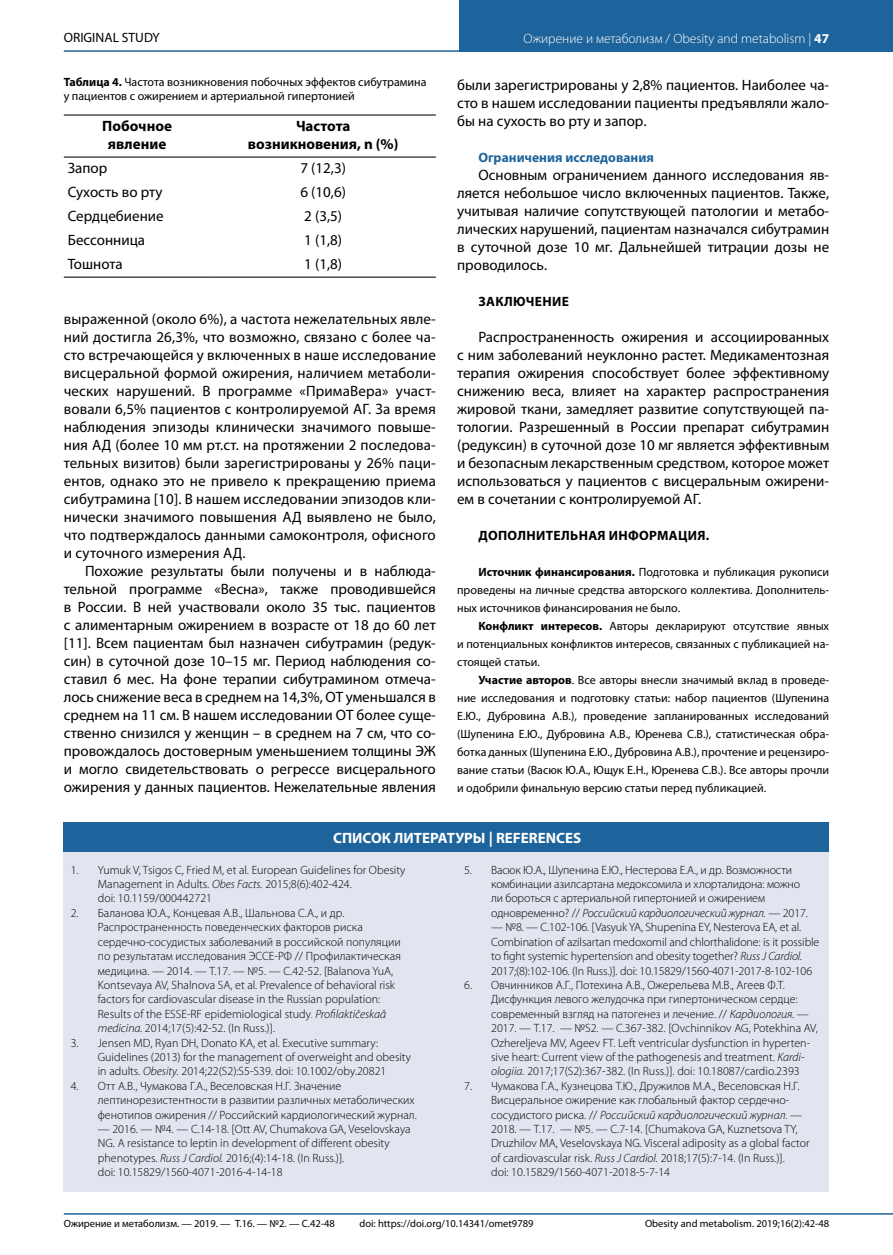
<style>
.page{position:relative;width:893px;height:1255px;background:#fff}
.page>*{position:absolute;margin:0;border:0;box-sizing:border-box;transform-origin:0 0}
.t1{font:15px/18px "Myriad Pro";color:#000;text-align:justify}
.t2{font:700 15px/18px "Myriad Pro";color:#000;text-align:center}
.t3{font:700 15px "Myriad Pro";color:#fff}
.t4{font:300 13.5px "Myriad Pro";color:#fff}
.t5{font:700 13.5px "Myriad Pro";letter-spacing:.025em;color:#000}
.t6{font:700 13.5px "Myriad Pro";color:#1d649c}
.t7{font:13.5px "Myriad Pro";color:#000}
.t8{font:300 12px/14.4px "Myriad Pro";color:#000}
.t9{font:12px/18px "Myriad Pro";color:#000;text-align:justify}
.t10{font:10.5px "Myriad Pro";color:#000}
.s1{font-weight:700}
.s2{font-style:italic}
.s3{color:#646464}
</style>
<div class="page">
<hr style="left:64px;top:50px;width:829px;height:2px;background:#1d649c">
<hr style="left:64px;top:1213px;width:829px;height:1px;background:#1d649c">
<div style="left:459px;top:0;width:434px;height:51px;background:#1d649c"></div>
<hr style="left:64px;top:114px;width:146px;height:2px;background:#000">
<hr style="left:210px;top:114px;width:226px;height:2px;background:#000">
<hr style="left:64px;top:156px;width:146px;height:2px;background:#000">
<hr style="left:210px;top:156px;width:226px;height:2px;background:#000">
<hr style="left:64px;top:276px;width:146px;height:2px;background:#000">
<hr style="left:210px;top:276px;width:226px;height:2px;background:#000">
<div style="left:64px;top:822px;width:765px;height:29px;background:#1d649c"></div>
<div style="left:64px;top:851px;width:765px;height:340px;background:#e2e5ef"></div>
<p class="t7" style="left:64px;top:29px;width:98px">ORIGINAL STUDY</p>
<p class="t4" style="left:524px;top:30px;width:307px">Ожирение и метаболизм / Obesity and metabolism | <span class="s1">47</span></p>
<p class="t9" style="left:64px;top:74px;width:364px;line-height:14.4px"><span class="s1">Таблица 4.</span> Частота возникновения побочных эффектов сибутрамина у пациентов с ожирением и артериальной гипертонией</p>
<p class="t2" style="left:102px;top:116px;width:71px">Побочное явление</p>
<p class="t2" style="left:248px;top:116px;width:152px">Частота возникновения, n (%)</p>
<p class="t1" style="left:68px;top:158px;width:41px">Запор</p>
<p class="t1" style="left:300px;top:158px;width:47px">7 (12,3)</p>
<p class="t1" style="left:68px;top:182px;width:96px">Сухость во рту</p>
<p class="t1" style="left:300px;top:182px;width:47px">6 (10,6)</p>
<p class="t1" style="left:68px;top:206px;width:97px">Сердцебиение</p>
<p class="t1" style="left:304px;top:206px;width:39px">2 (3,5)</p>
<p class="t1" style="left:68px;top:230px;width:79px">Бессонница</p>
<p class="t1" style="left:304px;top:230px;width:39px">1 (1,8)</p>
<p class="t1" style="left:68px;top:254px;width:56px">Тошнота</p>
<p class="t1" style="left:304px;top:254px;width:39px">1 (1,8)</p>
<p class="t1" style="left:64px;top:310px;width:374px">выраженной (около 6%), а частота нежелательных явле&shy;ний достигла 26,3%, что возможно, связано с более ча&shy;сто встречающейся у включенных в наше исследование висцеральной формой ожирения, наличием метаболи&shy;ческих нарушений. В программе «ПримаВера» участ&shy;вовали 6,5% пациентов с контролируемой АГ. За время наблюдения эпизоды клинически значимого повыше&shy;ния АД (более 10 мм рт.ст. на протяжении 2 последова&shy;тельных визитов) были зарегистрированы у 26% паци&shy;ентов, однако это не привело к прекращению приема сибутрамина [10]. В нашем исследовании эпизодов кли&shy;нически значимого повышения АД выявлено не было, что подтверждалось данными самоконтроля, офисного и суточного измерения АД.</p>
<p class="t1" style="left:64px;top:562px;width:374px;text-indent:21px">Похожие результаты были получены и в наблюда&shy;тельной программе «Весна», также проводившейся в России. В ней участвовали около 35 тыс. пациентов с алиментарным ожирением в возрасте от 18 до 60 лет [11]. Всем пациентам был назначен сибутрамин (редук&shy;син) в суточной дозе 10–15 мг. Период наблюдения со&shy;ставил 6 мес. На фоне терапии сибутрамином отмеча&shy;лось снижение веса в среднем на 14,3%, ОТ уменьшался в среднем на 11 см. В нашем исследовании ОТ более суще&shy;ственно снизился у женщин – в среднем на 7 см, что со&shy;провождалось достоверным уменьшением толщины ЭЖ и могло свидетельствовать о регрессе висцерального ожирения у данных пациентов. Нежелательные явления</p>
<p class="t1" style="left:457px;top:76px;width:374px">были зарегистрированы у 2,8% пациентов. Наиболее ча&shy;сто в нашем исследовании пациенты предъявляли жало&shy;бы на сухость во рту и запор.</p>
<p class="t6" style="left:478px;top:149px;width:177px">Ограничения исследования</p>
<p class="t1" style="left:457px;top:166px;width:374px;text-indent:21px">Основным ограничением данного исследования яв&shy;ляется небольшое число включенных пациентов. Также, учитывая наличие сопутствующей патологии и метабо&shy;лических нарушений, пациентам назначался сибутрамин в суточной дозе 10 мг. Дальнейшей титрации дозы не проводилось.</p>
<p class="t5" style="left:478px;top:293px;width:92px">Заключение</p>
<p class="t1" style="left:457px;top:328px;width:374px;text-indent:21px">Распространенность ожирения и ассоциированных с ним заболеваний неуклонно растет. Медикаментозная терапия ожирения способствует более эффективному снижению веса, влияет на характер распространения жировой ткани, замедляет развитие сопутствующей па&shy;тологии. Разрешенный в России препарат сибутрамин (редуксин) в суточной дозе 10 мг является эффективным и безопасным лекарственным средством, которое может использоваться у пациентов с висцеральным ожирени&shy;ем в сочетании с контролируемой АГ.</p>
<p class="t5" style="left:478px;top:527px;width:232px">Дополнительная информация.</p>
<p class="t9" style="left:457px;top:563px;width:374px;text-indent:21px"><span class="s1">Источник финансирования.</span> Подготовка и публикация рукописи проведены на личные средства авторского коллектива. Дополнитель&shy;ных источников финансирования не было.</p>
<p class="t9" style="left:457px;top:617px;width:374px;text-indent:21px"><span class="s1">Конфликт интересов.</span> Авторы декларируют отсутствие явных и потенциальных конфликтов интересов, связанных с публикацией на&shy;стоящей статьи.</p>
<p class="t9" style="left:457px;top:671px;width:374px;text-indent:21px"><span class="s1">Участие авторов</span>. Все авторы внесли значимый вклад в проведе&shy;ние исследования и подготовку статьи: набор пациентов (Шупенина Е.Ю., Дубровина А.В.), проведение запланированных исследований (Шупенина Е.Ю., Дубровина А.В., Юренева С.В.), статистическая обра&shy;ботка данных (Шупенина Е.Ю., Дубровина А.В.), прочтение и рецензиро&shy;вание статьи (Васюк Ю.А., Ющук Е.Н., Юренева С.В.). Все авторы прочли и одобрили финальную версию статьи перед публикацией.</p>
<p class="t3" style="left:333px;top:827px;width:11px">СПИС</p>
<p class="t3" style="left:371px;top:827px;width:33px">ОК ЛИТЕРАТУРЫ</p>
<p class="t3" style="left:489px;top:827px;width:17px">| REFERENCES</p>
<p class="t8" style="left:98px;top:862px;width:309px;text-indent:-27px">1. Yumuk V, Tsigos C, Fried M, et al. European Guidelines for Obesity<br>Management in Adults. <span class="s2">Obes Facts.</span> 2015;8(6):402-424.<br>doi: 10.1159/000442721</p>
<p class="t8" style="left:98px;top:905px;width:305px;text-indent:-27px">2. Баланова Ю.А., Концевая А.В., Шальнова С.А., и др.<br>Распространенность поведенческих факторов риска сердечно-сосудистых заболеваний в российской популяции по результатам исследования ЭССЕ-РФ // Профилактическая медицина. — 2014. — Т.17. — №5. — С.42-52. [Balanova YuA, Kontsevaya AV, Shalnova SA, et al. Prevalence of behavioral risk factors for cardiovascular disease in the Russian population:<br>Results of the ESSE-RF epidemiological study<span class="s3">.</span> <span class="s2">Profilaktičeskaâ medicina.</span> 2014;17(5):42-52. (In Russ.)].</p>
<p class="t8" style="left:98px;top:1035px;width:315px;text-indent:-27px">3. Jensen MD, Ryan DH, Donato KA, et al. Executive summary:<br>Guidelines (2013) for the management of overweight and obesity in adults. <span class="s2">Obesity.</span> 2014;22(S2):S5-S39. doi: 10.1002/oby.20821</p>
<p class="t8" style="left:98px;top:1078px;width:320px;text-indent:-27px">4. Отт А.В., Чумакова Г.А., Веселовская Н.Г. Значение лептинорезистентности в развитии различных метаболических фенотипов ожирения // Российский кардиологический журнал.</p>
<p class="t8" style="left:98px;top:1121px;width:314px">— 2016. — №4. — С.14-18. [Ott AV, Chumakova GA, Veselovskaya NG. A resistance to leptin in development of different obesity phenotypes. <span class="s2">Russ J Cardiol.</span> 2016;(4):14-18. (In Russ.)].<br>doi: 10.15829/1560-4071-2016-4-14-18</p>
<p class="t8" style="left:491px;top:862px;width:318px;text-indent:-27px">5. Васюк Ю.А., Шупенина Е.Ю., Нестерова Е.А., и др. Возможности комбинации азилсартана медоксомила и хлорталидона: можно ли бороться с артериальной гипертонией и ожирением одновременно? // <span class="s2">Российский кардиологический журнал.</span> — 2017.</p>
<p class="t8" style="left:491px;top:920px;width:330px">— №8. — С.102-106. [Vasyuk YA, Shupenina EY, Nesterova EA, et al.<br>Combination of azilsartan medoxomil and chlorthalidone: is it possible to fight systemic hypertension and obesity together? <span class="s2">Russ J Cardiol.<br></span>2017;(8):102-106. (In Russ.)]. doi: 10.15829/1560-4071-2017-8-102-106</p>
<p class="t8" style="left:491px;top:977px;width:328px;text-indent:-27px">6. Овчинников А.Г., Потехина А.В., Ожерельева М.В., Агеев Ф.Т.<br>Дисфункция левого желудочка при гипертоническом сердце: современный взгляд на патогенез и лечение. // <span class="s2">Кардиология.</span> — 2017. — Т.17. — №S2. — С.367-382. [Ovchinnikov AG, Potekhina AV, Ozhereljeva MV, Ageev FT. Left ventricular dysfunction in hyperten&shy;sive heart: Current view of the pathogenesis and treatment. <span class="s2">Kardi&shy;ologiia.</span> 2017;17(S2):367-382. (In Russ.)]. doi: 10.18087/cardio.2393</p>
<p class="t8" style="left:491px;top:1078px;width:320px;text-indent:-27px">7. Чумакова Г.А., Кузнецова Т.Ю., Дружилов М.А., Веселовская Н.Г.<br>Висцеральное ожирение как глобальный фактор сердечно&shy;сосудистого риска. // <span class="s2">Российский кардиологический журнал. — </span>2018. — Т.17. — №5. — С.7-14. [Chumakova GA, Kuznetsova TY, Druzhilov MA, Veselovskaya NG. Visceral adiposity as a global factor of cardiovascular risk. <span class="s2">Russ J Cardiol.</span> 2018;17(5):7-14. (In Russ.)].<br>doi: 10.15829/1560-4071-2018-5-7-14</p>
<p class="t10" style="left:64px;top:1216px;width:273px">Ожирение и метаболизм. — 2019. — Т.16. — №2. — С.42-48</p>
<p class="t10" style="left:359px;top:1216px;width:175px">doi: https://doi.org/10.14341/omet9789</p>
<p class="t10" style="left:645px;top:1216px;width:186px">Obesity and metabolism. 2019;16(2):42-48</p>
</div>
